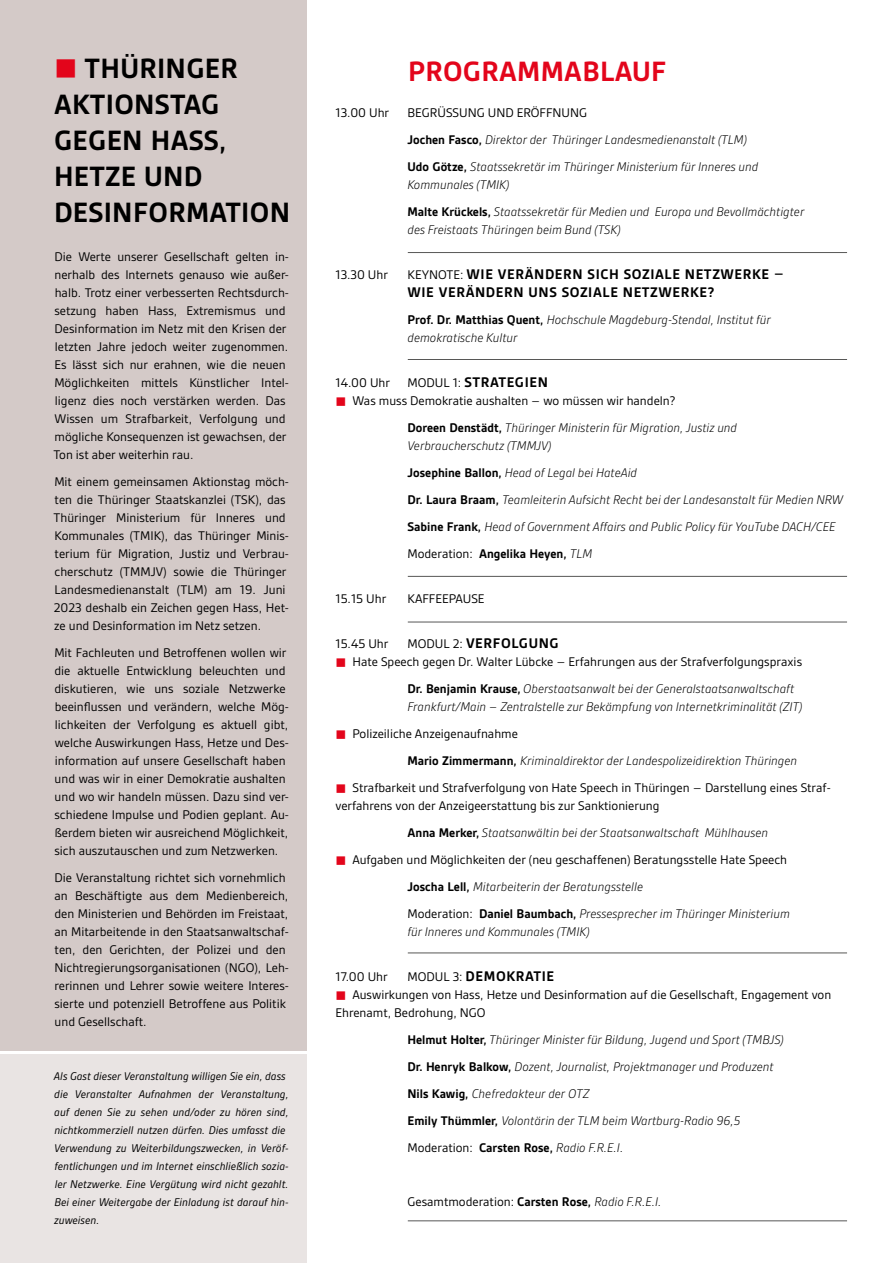
<style>
.page{position:relative;width:893px;height:1263px;background:#fff}
.page>*{position:absolute;margin:0;border:0;box-sizing:border-box;transform-origin:0 0}
.Fließtext{font:700 30px "Gesta";letter-spacing:.01em;color:#000}
.Fließtext-2{font:700 30px "Gesta";letter-spacing:.01em;color:#e3051b}
.Fließtext-3{font:700 15px/18px "Gesta";letter-spacing:.04em;color:#000}
.Fließtext-4{font:13.5px/18px "Gesta";color:#000}
.Fließtext-5{font:italic 300 13.5px/18px "Gesta";color:#000}
.Fließtext-6{font:700 13.5px "Gesta";color:#000}
.Fließtext-7{font:italic 12px/18px "Gesta";color:#000}
.s1{color:#e3051b}
.s2{font-weight:700;font-style:normal}
.s3{font-weight:400;font-size:13.5px}
.s4{font-weight:400}
.s5{font-weight:300;font-style:italic}
.s6{font-weight:400;font-style:normal}
.s7{font-weight:700}
</style>
<div class="page">
<div style="left:0;top:1054px;width:306px;height:209px;background:#e9e4e3"></div>
<div style="left:0;top:0;width:306px;height:1050px;background:#d4cac8"></div>
<hr style="left:408px;top:252px;width:439px;height:1px;background:#575756">
<hr style="left:408px;top:359px;width:439px;height:1px;background:#575756">
<hr style="left:408px;top:576px;width:439px;height:1px;background:#575756">
<hr style="left:408px;top:622px;width:439px;height:1px;background:#575756">
<hr style="left:408px;top:952px;width:439px;height:1px;background:#575756">
<hr style="left:408px;top:1220px;width:439px;height:1px;background:#575756">
<p class="Fließtext" style="left:54px;top:52px;width:185px"><span class="s1">■</span> THÜRINGER</p>
<p class="Fließtext-2" style="left:408px;top:54px;width:260px">PROGRAMMABLAUF</p>
<p class="Fließtext" style="left:54px;top:88px;width:167px">AKTIONSTAG</p>
<p class="Fließtext" style="left:54px;top:124px;width:173px">GEGEN HASS,</p>
<p class="Fließtext" style="left:54px;top:160px;width:150px">HETZE UND</p>
<p class="Fließtext" style="left:54px;top:196px;width:238px">DESINFORMATION</p>
<p class="Fließtext-4" style="left:335px;top:104px;width:55px">13.00 Uhr</p>
<p class="Fließtext-4" style="left:407px;top:104px;width:181px">BEGRÜSSUNG UND ERÖFFNUNG</p>
<p class="Fließtext-5" style="left:407px;top:131px;width:341px"><span class="s2">Jochen Fasco,</span> Direktor der Thüringer Landesmedienanstalt (TLM)</p>
<p class="Fließtext-5" style="left:407px;top:158px;width:352px"><span class="s2">Udo Götze,</span> Staatssekretär im Thüringer Ministerium für Inneres und<br>Kommunales (TMIK)</p>
<p class="Fließtext-5" style="left:407px;top:203px;width:398px"><span class="s2">Malte Krückels,</span> Staatssekretär für Medien und Europa und Bevollmächtigter des Freistaats Thüringen beim Bund (TSK)</p>
<p class="Fließtext-4" style="left:335px;top:266px;width:54px">13.30 Uhr</p>
<p class="Fließtext-3" style="left:407px;top:265px;width:378px"><span class="s3">KEYNOTE:</span> WIE VERÄNDERN SICH SOZIALE NETZWERKE –<br>WIE VERÄNDERN UNS SOZIALE NETZWERKE?</p>
<p class="Fließtext-5" style="left:407px;top:311px;width:365px"><span class="s2">Prof. Dr. Matthias Quent,</span> Hochschule Magdeburg-Stendal, Institut für demokratische Kultur</p>
<p class="Fließtext-4" style="left:335px;top:374px;width:56px">14.00 Uhr</p>
<p class="Fließtext-3" style="left:407px;top:373px;width:142px"><span class="s3">MODUL 1:</span> STRATEGIEN</p>
<p class="Fließtext-4" style="left:335px;top:392px;width:341px"><span class="s1">■</span> Was muss Demokratie aushalten – wo müssen wir handeln?</p>
<p class="Fließtext-5" style="left:407px;top:419px;width:331px"><span class="s2">Doreen Denstädt,</span> Thüringer Ministerin für Migration, Justiz und<br>Verbraucherschutz (TMMJV)</p>
<p class="Fließtext-5" style="left:407px;top:464px;width:231px"><span class="s2">Josephine Ballon,</span> Head of Legal bei HateAid</p>
<p class="Fließtext-5" style="left:407px;top:491px;width:437px"><span class="s2">Dr. Laura Braam,</span> Teamleiterin Aufsicht Recht bei der Landesanstalt für Medien NRW</p>
<p class="Fließtext-5" style="left:407px;top:518px;width:429px"><span class="s2">Sabine Frank,</span> Head of Government Affairs and Public Policy für YouTube DACH/CEE</p>
<p class="Fließtext-6" style="left:407px;top:546px;width:186px"><span class="s4">Moderation:</span> Angelika Heyen, <span class="s5">TLM</span></p>
<p class="Fließtext-4" style="left:335px;top:590px;width:52px">15.15 Uhr</p>
<p class="Fließtext-4" style="left:407px;top:590px;width:79px">KAFFEEPAUSE</p>
<p class="Fließtext-4" style="left:335px;top:635px;width:54px">15.45 Uhr</p>
<p class="Fließtext-3" style="left:407px;top:634px;width:153px"><span class="s3">MODUL 2:</span> VERFOLGUNG</p>
<p class="Fließtext-4" style="left:335px;top:653px;width:468px"><span class="s1">■</span> Hate Speech gegen Dr. Walter Lübcke – Erfahrungen aus der Strafverfolgungspraxis</p>
<p class="Fließtext-5" style="left:407px;top:680px;width:396px"><span class="s2">Dr. Benjamin Krause,</span> Oberstaatsanwalt bei der Generalstaatsanwaltschaft<br>Frankfurt/Main – Zentralstelle zur Bekämpfung von Internetkriminalität (ZIT)</p>
<p class="Fließtext-4" style="left:335px;top:725px;width:184px"><span class="s1">■</span> Polizeiliche Anzeigenaufnahme</p>
<p class="Fließtext-5" style="left:407px;top:752px;width:391px"><span class="s2">Mario Zimmermann,</span> Kriminaldirektor der Landespolizeidirektion Thüringen</p>
<p class="Fließtext-4" style="left:335px;top:779px;width:497px"><span class="s1">■</span> Strafbarkeit und Strafverfolgung von Hate Speech in Thüringen – Darstellung eines Straf&shy;verfahrens von der Anzeigeerstattung bis zur Sanktionierung</p>
<p class="Fließtext-5" style="left:407px;top:824px;width:362px"><span class="s2">Anna Merker,</span> Staatsanwältin bei der Staatsanwaltschaft Mühlhausen</p>
<p class="Fließtext-4" style="left:335px;top:851px;width:453px"><span class="s1">■</span> Aufgaben und Möglichkeiten der (neu geschaffenen) Beratungsstelle Hate Speech</p>
<p class="Fließtext-5" style="left:407px;top:878px;width:237px"><span class="s2">Joscha Lell,</span> Mitarbeiterin der Beratungsstelle</p>
<p class="Fließtext-5" style="left:407px;top:905px;width:384px"><span class="s6">Moderation:</span> <span class="s2">Daniel Baumbach,</span> Pressesprecher im Thüringer Ministerium für Inneres und Kommunales (TMIK)</p>
<p class="Fließtext-4" style="left:335px;top:968px;width:54px">17.00 Uhr</p>
<p class="Fließtext-3" style="left:407px;top:967px;width:148px"><span class="s3">MODUL 3:</span> DEMOKRATIE</p>
<p class="Fließtext-4" style="left:335px;top:986px;width:497px"><span class="s1">■</span> Auswirkungen von Hass, Hetze und Desinformation auf die Gesellschaft, Engagement von<br>Ehrenamt, Bedrohung, NGO</p>
<p class="Fließtext-5" style="left:407px;top:1031px;width:378px"><span class="s2">Helmut Holter,</span> Thüringer Minister für Bildung, Jugend und Sport (TMBJS)</p>
<p class="Fließtext-5" style="left:407px;top:1058px;width:368px"><span class="s2">Dr. Henryk Balkow,</span> Dozent, Journalist, Projektmanager und Produzent</p>
<p class="Fließtext-5" style="left:407px;top:1085px;width:183px"><span class="s2">Nils Kawig,</span> Chefredakteur der OTZ</p>
<p class="Fließtext-5" style="left:407px;top:1112px;width:334px"><span class="s2">Emily Thümmler,</span> Volontärin der TLM beim Wartburg-Radio 96,5</p>
<p class="Fließtext-5" style="left:407px;top:1139px;width:217px"><span class="s6">Moderation:</span> <span class="s2">Carsten Rose,</span> Radio F.R.E.I.</p>
<p class="Fließtext-4" style="left:54px;top:248px;width:237px">Die Werte unserer Gesellschaft gelten in&shy;nerhalb des Internets genauso wie außer&shy;halb. Trotz einer verbesserten Rechtsdurch&shy;setzung haben Hass, Extremismus und Desinformation im Netz mit den Krisen der letzten Jahre jedoch weiter zugenommen.<br>Es lässt sich nur erahnen, wie die neuen Möglichkeiten mittels Künstlicher Intel&shy;ligenz dies noch verstärken werden. Das Wissen um Strafbarkeit, Verfolgung und mögliche Konsequenzen ist gewachsen, der Ton ist aber weiterhin rau.</p>
<p class="Fließtext-4" style="left:54px;top:473px;width:237px">Mit einem gemeinsamen Aktionstag möch&shy;ten die Thüringer Staatskanzlei (TSK), das Thüringer Ministerium für Inneres und Kommunales (TMIK), das Thüringer Minis&shy;terium für Migration, Justiz und Verbrau&shy;cherschutz (TMMJV) sowie die Thüringer Landesmedienanstalt (TLM) am 19. Juni 2023 deshalb ein Zeichen gegen Hass, Het&shy;ze und Desinformation im Netz setzen.</p>
<p class="Fließtext-4" style="left:54px;top:644px;width:236px">Mit Fachleuten und Betroffenen wollen wir die aktuelle Entwicklung beleuchten und diskutieren, wie uns soziale Netzwerke beeinflussen und verändern, welche Mög&shy;lichkeiten der Verfolgung es aktuell gibt, welche Auswirkungen Hass, Hetze und Des&shy;information auf unsere Gesellschaft haben und was wir in einer Demokratie aushalten und wo wir handeln müssen. Dazu sind ver&shy;schiedene Impulse und Podien geplant. Au&shy;ßerdem bieten wir ausreichend Möglichkeit, sich auszutauschen und zum Netzwerken.</p>
<p class="Fließtext-4" style="left:54px;top:869px;width:236px">Die Veranstaltung richtet sich vornehmlich an Beschäftigte aus dem Medienbereich, den Ministerien und Behörden im Freistaat, an Mitarbeitende in den Staatsanwaltschaf&shy;ten, den Gerichten, der Polizei und den Nichtregierungsorganisationen (NGO), Leh&shy;rerinnen und Lehrer sowie weitere Interes&shy;sierte und potenziell Betroffene aus Politik und Gesellschaft.</p>
<p class="Fließtext-7" style="left:54px;top:1067px;width:236px">Als Gast dieser Veranstaltung willigen Sie ein, dass die Veranstalter Aufnahmen der Veranstaltung, auf denen Sie zu sehen und/oder zu hören sind, nichtkommerziell nutzen dürfen. Dies umfasst die Verwendung zu Weiterbildungszwecken, in Veröf&shy;fentlichungen und im Internet einschließlich sozia&shy;ler Netzwerke. Eine Vergütung wird nicht gezahlt.<br>Bei einer Weitergabe der Einladung ist darauf hin&shy;zuweisen.</p>
<p class="Fließtext-4" style="left:407px;top:1193px;width:255px">Gesamtmoderation: <span class="s7">Carsten Rose,</span> <span class="s5">Radio F.R.E.I.</span></p>
</div>
